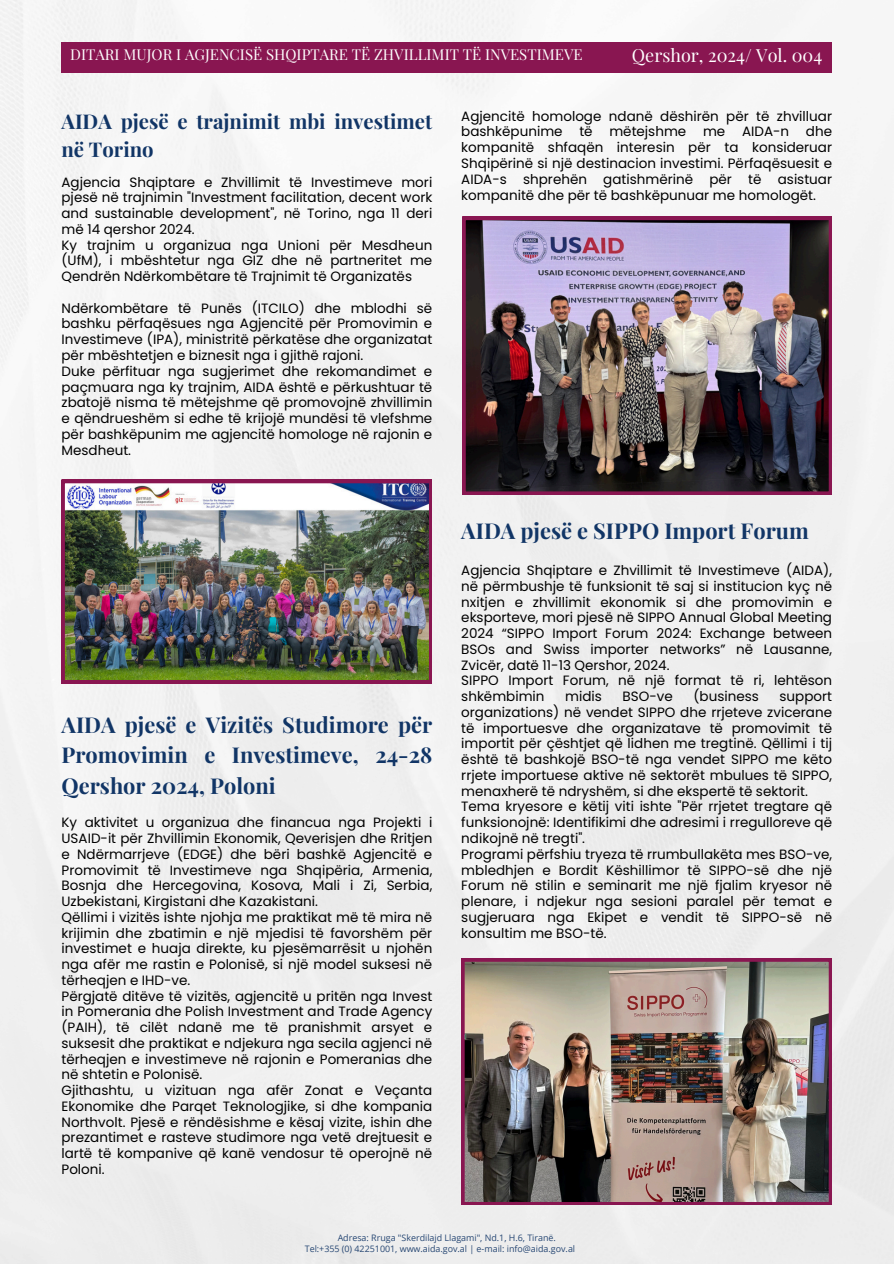
<style>
.page{position:relative;width:894px;height:1264px;background:#fff}
.page>*{position:absolute;margin:0;border:0;box-sizing:border-box;transform-origin:0 0}
.t1{font:700 21.75px/30.3px "Playfair Display";color:#113566;text-align:justify}
.t2{font:700 20.25px/28.2px "Playfair Display";color:#113566}
.t3{font:18px "Playfair Display";color:#fff}
.t4{font:15px "Playfair Display";color:#fff}
.t5{font:13.5px/15.8px "Poppins";color:#000}
.t6{font:8.85px/11.1px "Open Sans";color:#113566}
</style>
<div class="page">
<div style="left:0;top:0;width:893px;height:1263px;background:#f1f1f1"></div>
<div style="left:61px;top:42px;width:770px;height:31px;background:#891651"></div>
<img style="left:61px;top:480px;width:371px;height:203px">
<img style="left:461px;top:958px;width:370px;height:246px">
<img style="left:462px;top:217px;width:369px;height:278px">
<h4 class="t4" style="left:70px;top:44px;width:514px">DITARI MUJOR I AGJENCISË SHQIPTARE TË ZHVILLIMIT TË INVESTIMEVE</h4>
<h1 class="t3" style="left:631px;top:43px;width:192px">Qershor, 2024/ Vol. 004</h1>
<p class="t2" style="left:61px;top:106px;width:372px">AIDA pjesë e trajnimit mbi investimet në Torino</p>
<h2 class="t5" style="left:61px;top:174px;width:372px">Agjencia Shqiptare e Zhvillimit të Investimeve mori pjesë në trajnimin "Investment facilitation, decent work and sustainable development", në Torino, nga 11 deri më 14 qershor 2024.<br>Ky trajnim u organizua nga Unioni për Mesdheun (UfM), i mbështetur nga GIZ dhe në partneritet me Qendrën Ndërkombëtare të Trajnimit të Organizatës</h2>
<h3 class="t5" style="left:61px;top:300px;width:372px">Ndërkombëtare të Punës (ITCILO) dhe mblodhi së bashku përfaqësues nga Agjencitë për Promovimin e Investimeve (IPA), ministritë përkatëse dhe organizatat për mbështetjen e biznesit nga i gjithë rajoni.<br>Duke përfituar nga sugjerimet dhe rekomandimet e paçmuara nga ky trajnim, AIDA është e përkushtuar të zbatojë nisma të mëtejshme që promovojnë zhvillimin e qëndrueshëm si edhe të krijojë mundësi të vlefshme për bashkëpunim me agjencitë homologe në rajonin e Mesdheut.</h3>
<p class="t1" style="left:61px;top:708px;width:372px">AIDA pjesë e Vizitës Studimore për Promovimin e Investimeve, 24-28<br>Qershor 2024, Poloni</p>
<h1 class="t5" style="left:61px;top:814px;width:372px">Ky aktivitet u organizua dhe financua nga Projekti i USAID-it për Zhvillimin Ekonomik, Qeverisjen dhe Rritjen e Ndërmarrjeve (EDGE) dhe bëri bashkë Agjencitë e Promovimit të Investimeve nga Shqipëria, Armenia, Bosnja dhe Hercegovina, Kosova, Mali i Zi, Serbia, Uzbekistani, Kirgistani dhe Kazakistani.<br>Qëllimi i vizitës ishte njohja me praktikat më të mira në krijimin dhe zbatimin e një mjedisi të favorshëm për investimet e huaja direkte, ku pjesëmarrësit u njohën nga afër me rastin e Polonisë, si një model suksesi në tërheqjen e IHD-ve.<br>Përgjatë ditëve të vizitës, agjencitë u pritën nga Invest in Pomerania dhe Polish Investment and Trade Agency (PAIH), të cilët ndanë me të pranishmit arsyet e suksesit dhe praktikat e ndjekura nga secila agjenci në tërheqjen e investimeve në rajonin e Pomeranias dhe në shtetin e Polonisë.<br>Gjithashtu, u vizituan nga afër Zonat e Veçanta Ekonomike dhe Parqet Teknologjike, si dhe kompania Northvolt. Pjesë e rëndësishme e kësaj vizite, ishin dhe prezantimet e rasteve studimore nga vetë drejtuesit e lartë të kompanive që kanë vendosur të operojnë në Poloni.</h1>
<h4 class="t5" style="left:461px;top:108px;width:372px;text-align:justify">Agjencitë homologe ndanë dëshirën për të zhvilluar bashkëpunime të mëtejshme me AIDA-n dhe kompanitë shfaqën interesin për ta konsideruar Shqipërinë si një destinacion investimi. Përfaqësuesit e AIDA-s shprehën gatishmërinë për të asistuar kompanitë dhe për të bashkëpunuar me homologët.</h4>
<h4 class="t1" style="left:461px;top:514px;width:349px">AIDA pjesë e SIPPO Import Forum</h4>
<p class="t5" style="left:461px;top:562px;width:372px">Agjencia Shqiptare e Zhvillimit të Investimeve (AIDA), në përmbushje të funksionit të saj si institucion kyç në nxitjen e zhvillimit ekonomik si dhe promovimin e eksporteve, mori pjesë në SIPPO Annual Global Meeting 2024 “SIPPO Import Forum 2024: Exchange between BSOs and Swiss importer networks” në Lausanne, Zvicër, datë 11-13 Qershor, 2024.<br>SIPPO Import Forum, në një format të ri, lehtëson shkëmbimin</p>
<p class="t5" style="left:565px;top:688px;width:38px">midis</p>
<p class="t5" style="left:622px;top:688px;width:52px">BSO-ve</p>
<p class="t5" style="left:693px;top:688px;width:67px">(business</p>
<p class="t5" style="left:461px;top:688px;width:372px;text-indent:318px">support organizations) në vendet SIPPO dhe rrjeteve zvicerane të importuesve dhe organizatave të promovimit të importit për çështjet që lidhen me tregtinë. Qëllimi i tij është të bashkojë BSO-të nga vendet SIPPO me këto rrjete importuese aktive në sektorët mbulues të SIPPO, menaxherë të ndryshëm, si dhe ekspertë të sektorit.<br>Tema kryesore e këtij viti ishte "Për rrjetet tregtare që funksionojnë: Identifikimi dhe adresimi i rregulloreve që ndikojnë në tregti".<br>Programi përfshiu tryeza të rrumbullakëta mes BSO-ve, mbledhjen e Bordit Këshillimor të SIPPO-së dhe një Forum në stilin e seminarit me një fjalim kryesor në plenare, i ndjekur nga sesioni paralel për temat e sugjeruara nga Ekipet e vendit të SIPPO-së në konsultim me BSO-të.</p>
<p class="t6" style="left:305px;top:1231px;width:272px;text-indent:33px">Adresa: Rruga "Skerdilajd Llagami", Nd.1, H.6, Tiranë.<br>Tel:+355 (0) 42251001, www.aida.gov.al | e-mail: info@aida.gov.al</p>
</div>
